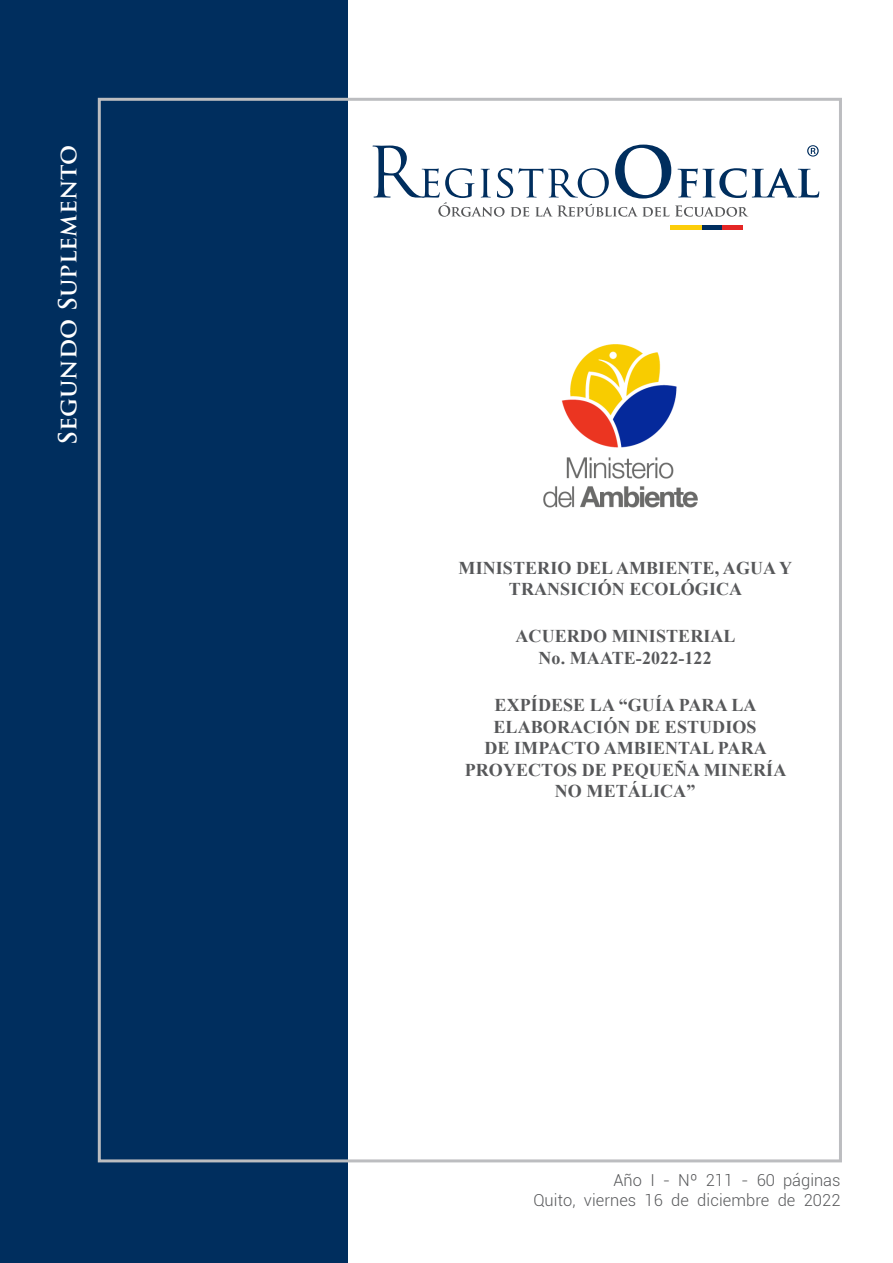
<style>
.page{position:relative;width:893px;height:1263px;background:#fff}
.page>*{position:absolute;margin:0;border:0;box-sizing:border-box;transform-origin:0 0}
.t1{font:700 24.3px "Trajan Pro";letter-spacing:.005em;color:#fff}
.Sumario_Center{font:700 18px/21.6px "Times New Roman";letter-spacing:.005em;color:#57585a;text-align:center}
.t2{font:300 16.5px "Roboto";letter-spacing:.005em;color:#57585a}
</style>
<div class="page">
<div style="left:0;top:0;width:348px;height:1263px;background:#002e5e"></div>
<div style="left:670px;top:225px;width:32px;height:5px;background:#fccd0a"></div>
<div style="left:702px;top:225px;width:21px;height:5px;background:#002e5e"></div>
<div style="left:723px;top:225px;width:20px;height:5px;background:#e42625"></div>
<svg style="left:372px;top:145px;width:447px;height:72px"></svg>
<img style="left:543px;top:344px;width:155px;height:164px">
<p class="t1" style="left:53px;top:445px;width:302px;rotate:-90deg">Segundo Suplemento</p>
<p class="Sumario_Center" style="left:459px;top:556px;width:335px">MINISTERIO DEL AMBIENTE, AGUA Y<br>TRANSICIÓN ECOLÓGICA</p>
<p class="Sumario_Center" style="left:515px;top:625px;width:222px">ACUERDO MINISTERIAL<br>No. MAATE-2022-122</p>
<p class="Sumario_Center" style="left:465px;top:694px;width:323px">EXPÍDESE LA “GUÍA PARA LA<br>ELABORACIÓN DE ESTUDIOS<br>DE IMPACTO AMBIENTAL PARA<br>PROYECTOS DE PEQUEÑA MINERÍA<br>NO METÁLICA”</p>
<p class="t2" style="left:613px;top:1169px;width:229px">Año I - Nº 211 - 60 páginas</p>
<p class="t2" style="left:533px;top:1189px;width:309px">Quito, viernes 16 de diciembre de 2022</p>
</div>
